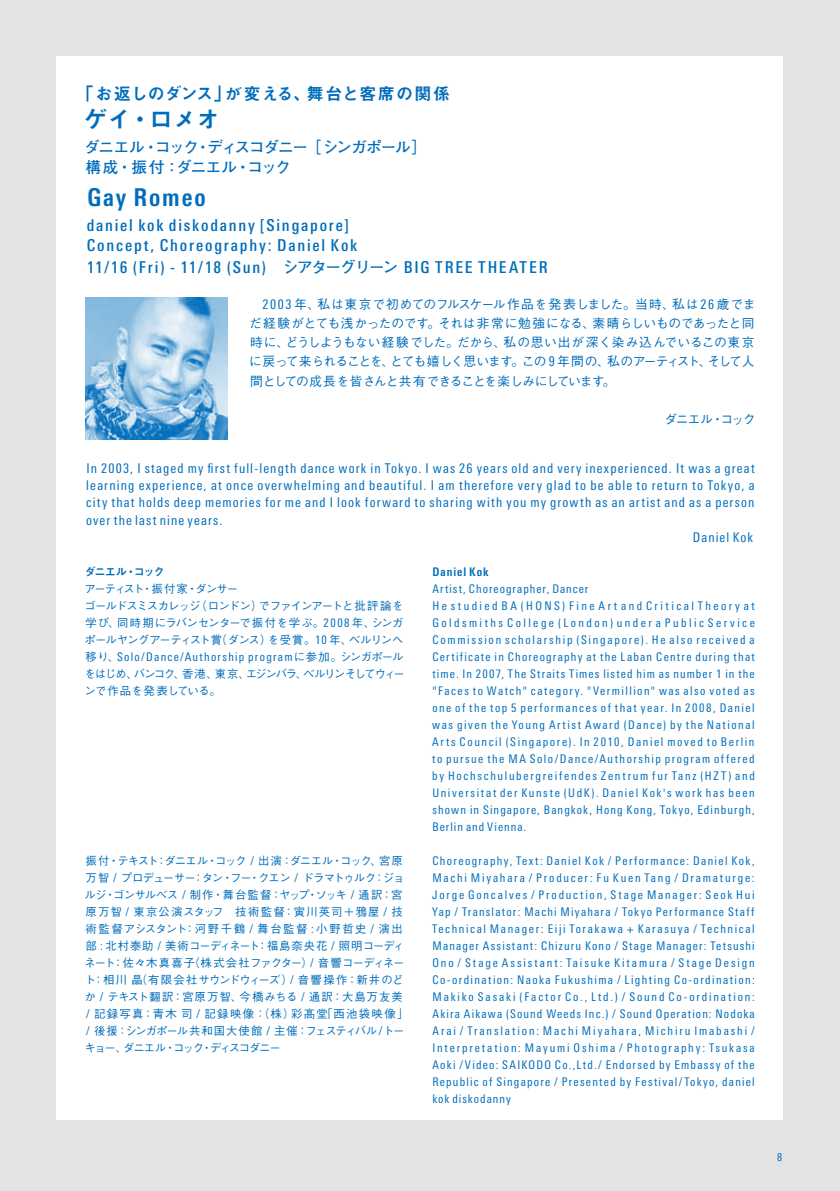
<style>
.page{position:relative;width:840px;height:1191px;background:#fff}
.page>*{position:absolute;margin:0;border:0;box-sizing:border-box;transform-origin:0 0}
.t1{font:700 condensed 24.6px "LT Univers";letter-spacing:.075em;color:#006dbb}
.t2{font:23.4px "Midashi Go Pro MB31";color:#006dbb}
.t3{font:17px "Midashi Go Pro MB31";letter-spacing:.035em;color:#006dbb}
.t4{font:500 condensed 16.4px/19.8px "LT Univers";letter-spacing:.11em;color:#006dbb}
.t5{font:700 15.6px/19.8px "Futo Go B101 Pro";letter-spacing:-.075em;color:#006dbb}
.t6{font:condensed 13.4px "LT Univers";letter-spacing:.085em;color:#006dbb}
.t7{font:500 12.8px/19.2px "Gothic BBB Pro";letter-spacing:-.07em;color:#006dbb;text-align:justify}
.t8{font:condensed 12px/17px "LT Univers";letter-spacing:.125em;color:#006dbb}
.t9{font:condensed 12px "LT Univers";letter-spacing:.105em;color:#006dbb}
.t10{font:700 condensed 12px "LT Univers";letter-spacing:.085em;color:#006dbb}
.t11{font:500 11.4px/17px "Gothic BBB Pro";letter-spacing:-.02em;color:#006dbb}
.t12{font:500 11.4px/17px "Gothic BBB Pro";letter-spacing:-.045em;color:#006dbb}
.t13{font:500 11.4px/17px "Gothic BBB Pro";letter-spacing:-.09em;color:#006dbb}
.t14{font:11.4px "Midashi Go Pro MB31";letter-spacing:-.13em;color:#006dbb}
.t15{font:condensed 11.2px "LT Univers";color:#006dbb}
.s1{font-family:"Futo Go B101 Pro";font-weight:700;font-stretch:normal;font-size:15.6px}
.s2{font-family:"LT Univers";font-weight:400;font-stretch:condensed;font-size:13.4px}
.s3{font-family:"LT Univers";font-weight:400;font-stretch:condensed;font-size:12px}
.s4{font-family:"Gothic BBB Pro";font-weight:500;font-stretch:normal;font-size:11.4px}
</style>
<div class="page">
<div style="left:0;top:0;width:839px;height:1191px;background:linear-gradient(to right,#e4e4e4,#e4e4e4)"></div>
<div style="left:57px;top:57px;width:725px;height:1063px;background:#fff"></div>
<img style="left:85px;top:298px;width:142px;height:141px">
<h3 class="t3" style="left:77px;top:80px;width:375px">「お返しのダンス」が変える、舞台と客席の関係</h3>
<h2 class="t2" style="left:84px;top:101px;width:137px">ゲイ・ロメオ</h2>
<p class="t5" style="left:84px;top:136px;width:344px">ダニエル・コック・ディスコダニー［シンガポール］構成・振付：ダニエル・コック</p>
<h1 class="t1" style="left:87px;top:182px;width:120px">Gay Romeo</h1>
<h3 class="t4" style="left:87px;top:215px;width:272px">daniel kok diskodanny [Singapore]<br>Concept, Choreography: Daniel Kok</h3>
<h3 class="t4" style="left:87px;top:257px;width:462px">11/16 (Fri) - 11/18 (Sun) <span class="s1">シアターグリーン</span> BIG TREE THEATER</h3>
<p class="t7" style="left:249px;top:293px;width:507px;text-indent:14px"><span class="s2">2003</span> 年、私は東京で初めてのフルスケール作品を発表しました。当時、私は <span class="s2">26</span> 歳でまだ経験がとても浅かったのです。それは非常に勉強になる、素晴らしいものであったと同時に、どうしようもない経験でした。だから、私の思い出が深く染み込んでいるこの東京に戻って来られることを、とても嬉しく思います。この <span class="s2">9</span> 年間の、私のアーティスト、そして人間としての成長を皆さんと共有できることを楽しみにしています。</p>
<p class="t7" style="left:664px;top:408px;width:92px">ダニエル・コック</p>
<p class="t6" style="left:86px;top:461px;width:669px">In 2003, I staged my first full-length dance work in Tokyo. I was 26 years old and very inexperienced. It was a great</p>
<p class="t6" style="left:86px;top:478px;width:669px">learning experience, at once overwhelming and beautiful. I am therefore very glad to be able to return to Tokyo, a</p>
<p class="t6" style="left:86px;top:495px;width:669px">city that holds deep memories for me and I look forward to sharing with you my growth as an artist and as a person</p>
<p class="t6" style="left:86px;top:512px;width:138px">over the last nine years.</p>
<p class="t6" style="left:692px;top:529px;width:62px">Daniel Kok</p>
<p class="t14" style="left:84px;top:562px;width:82px">ダニエル・コック</p>
<p class="t12" style="left:84px;top:578px;width:320px">アーティスト・振付家・ダンサー<br>ゴールドスミスカレッジ（ロンドン）でファインアートと批評論を学び、同時期にラバンセンターで振付を学ぶ。<span class="s3">2 0 0 8</span> 年、シンガポールヤングアーティスト賞（ダンス）を受賞。<span class="s3">10</span> 年、ベルリンへ</p>
<p class="t9" style="left:85px;top:649px;width:319px"><span class="s4">移り、</span>Solo/Dance/Authorship program<span class="s4">に参加。シンガポール</span></p>
<p class="t13" style="left:84px;top:663px;width:321px">をはじめ、バンコク、香港、東京、エジンバラ、ベルリンそしてウィーンで作品を発表している。</p>
<p class="t10" style="left:432px;top:564px;width:57px">Daniel Kok</p>
<p class="t8" style="left:432px;top:580px;width:324px">Artist, Choreographer, Dancer<br>He studied BA (HONS) Fine Art and Critical Theory at Goldsmiths College (London) under a Public Service Commission scholarship (Singapore). He also received a Certificate in Choreography at the Laban Centre during that time. In 2007, The Straits Times listed him as number 1 in the "Faces to Watch" category. "Vermillion" was also voted as one of the top 5 performances of that year. In 2008, Daniel was given the Young Artist Award (Dance) by the National Arts Council (Singapore). In 2010, Daniel moved to Berlin to pursue the MA Solo/Dance/Authorship program offered by Hochschulubergreifendes Zentrum fur Tanz (HZT) and Universitat der Kunste (UdK). Daniel Kok's work has been shown in Singapore, Bangkok, Hong Kong, Tokyo, Edinburgh, Berlin and Vienna.</p>
<p class="t8" style="left:432px;top:852px;width:324px;text-align:justify">Choreography, Text: Daniel Kok / Performance: Daniel Kok, Machi Miyahara / Producer: Fu Kuen Tang / Dramaturge:<br>Jorge Goncalves / Production, Stage Manager: Seok Hui Yap / Translator: Machi Miyahara / Tokyo Performance Staff Technical Manager: Eiji Torakawa + Karasuya / Technical Manager Assistant: Chizuru Kono / Stage Manager: Tetsushi Ono / Stage Assistant: Taisuke Kitamura / Stage Design Co-ordination: Naoka Fukushima / Lighting Co-ordination:<br>Makiko Sasaki (Factor Co., Ltd.) / Sound Co-ordination:<br>Akira Aikawa (Sound Weeds Inc.) / Sound Operation: Nodoka Arai / Translation: Machi Miyahara, Michiru Imabashi / Interpretation: Mayumi Oshima / Photography: Tsukasa Aoki /Video: SAIKODO Co.,Ltd./ Endorsed by Embassy of the Republic of Singapore / Presented by Festival/Tokyo, daniel kok diskodanny</p>
<p class="t11" style="left:84px;top:850px;width:325px">振付・テキスト：ダニエル・コック <span class="s3">/</span> 出演：ダニエル・コック、宮原万智 <span class="s3">/</span> プロデューサー：タン・フー・クエン <span class="s3">/</span> ドラマトゥルク：ジョルジ・ゴンサルベス <span class="s3">/</span> 制作・舞台監督：ヤップ・ソッキ <span class="s3">/</span> 通訳：宮原万智 <span class="s3">/</span> 東京公演スタッフ 技術監督：寅川英司＋鴉屋 <span class="s3">/</span> 技術監督アシスタント：河野千鶴 <span class="s3">/</span> 舞台監督 <span class="s3">:</span>小野哲史 <span class="s3">/</span> 演出部 <span class="s3">:</span> 北村泰助 <span class="s3">/</span> 美術コーディネート：福島奈央花 <span class="s3">/</span> 照明コーディネート：佐々木真喜子（株式会社ファクター）<span class="s3">/</span> 音響コーディネート：相川晶（有限会社サウンドウィーズ）<span class="s3">/</span> 音響操作：新井のどか <span class="s3">/</span> テキスト翻訳：宮原万智、今橋みちる <span class="s3">/</span> 通訳：大島万友美<span class="s3">/</span> 記録写真：青木司 <span class="s3">/</span> 記録映像：（株）彩髙堂「西池袋映像」<span class="s3">/</span> 後援：シンガポール共和国大使館 <span class="s3">/</span> 主催：フェスティバル <span class="s3">/</span>トーキョー、ダニエル・コック・ディスコダニー</p>
<p class="t15" style="left:776px;top:1150px;width:7px">8</p>
</div>
